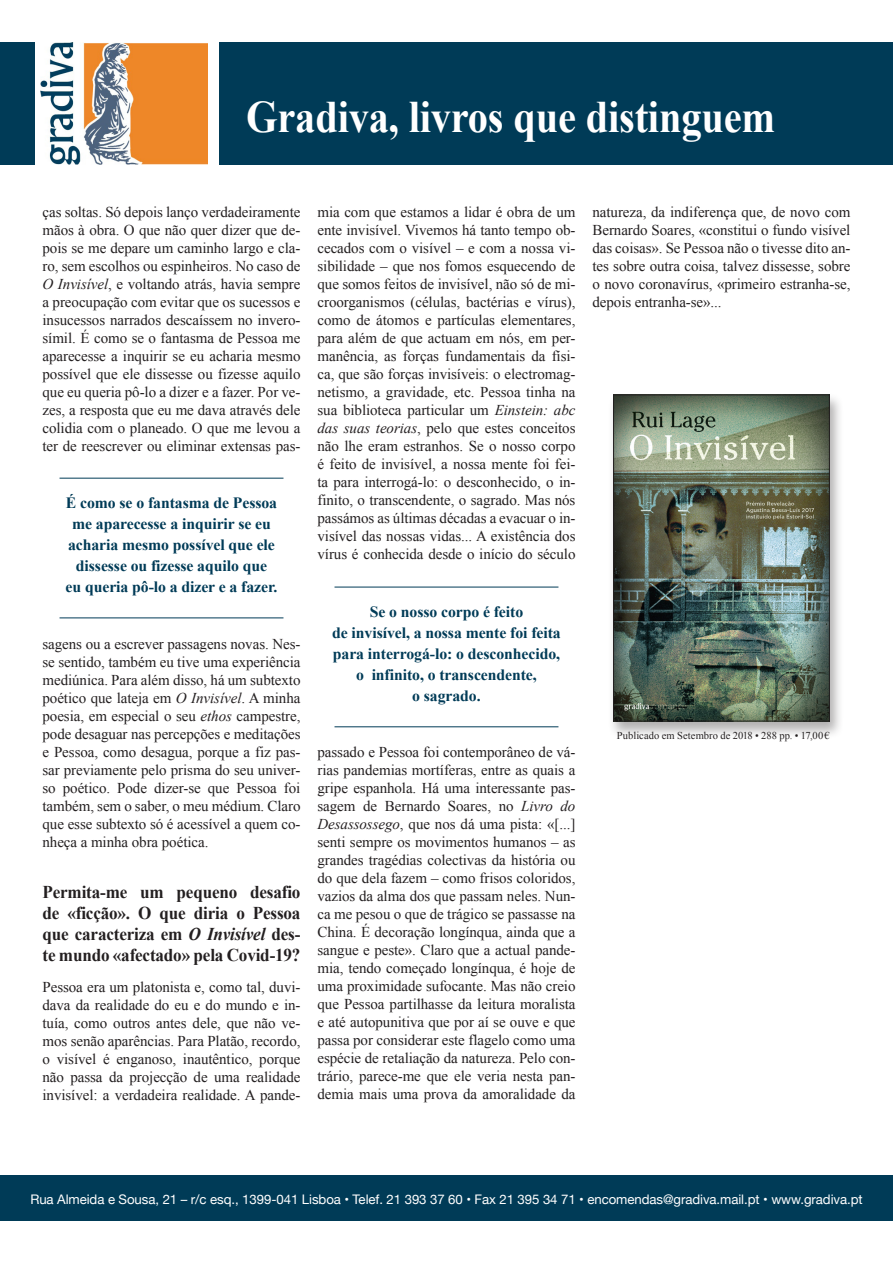
<style>
.page{position:relative;width:893px;height:1263px;background:#fff}
.page>*{position:absolute;margin:0;border:0;box-sizing:border-box;transform-origin:0 0}
.t1{font:700 45px "Times New Roman";letter-spacing:-.005em;color:#fff;scale:.9 1}
.subtitle{font:700 18px/21px "Times New Roman";letter-spacing:-.01em;color:#231f20;text-align:justify;scale:.95 1}
.citacao_destaque{font:700 15.75px/21px "Times New Roman";letter-spacing:-.005em;color:#003b57;text-align:center}
.body{font:15px/18px "Times New Roman";letter-spacing:-.005em;color:#231f20;text-align:justify}
.footer_B{font:13.2px "Helvetica Neue";letter-spacing:-.005em;color:#fff}
.body-2{font:10.5px "Times New Roman";letter-spacing:.005em;color:#231f20}
.s1{font-style:italic}
</style>
<div class="page">
<div style="left:0;top:1175px;width:893px;height:45px;background:#003b57"></div>
<div style="left:219px;top:43px;width:674px;height:122px;background:#003b57"></div>
<div style="left:0;top:43px;width:34px;height:122px;background:#003b57"></div>
<img style="left:40px;top:43px;width:167px;height:122px">
<hr style="left:60px;top:478px;width:223px;height:1px;background:#003b57">
<hr style="left:60px;top:618px;width:223px;height:1px;background:#003b57">
<hr style="left:334px;top:587px;width:224px;height:1px;background:#003b57">
<hr style="left:334px;top:726px;width:224px;height:1px;background:#003b57">
<div style="left:608px;top:393px;width:236px;height:346px;background:#231f20;opacity:.35"></div>
<img style="left:615px;top:397px;width:213px;height:322px">
<div style="left:613px;top:395px;width:217px;height:326px;border:1px solid #231f20"></div>
<p class="t1" style="left:246px;top:86px;width:589px">Gradiva, livros que distinguem</p>
<p class="body" style="left:43px;top:203px;width:260px">ças soltas. Só depois lanço verdadeiramente mãos à obra. O que não quer dizer que de‑ pois se me depare um caminho largo e cla‑ ro, sem escolhos ou espinheiros. No caso de <span class="s1">O Invisível</span>, e voltando atrás, havia sempre a preocupação com evitar que os sucessos e insucessos narrados descaíssem no invero‑ símil. É como se o fantasma de Pessoa me aparecesse a inquirir se eu acharia mesmo possível que ele dissesse ou fizesse aquilo que eu queria pô‑lo a dizer e a fazer. Por ve‑ zes, a resposta que eu me dava através dele colidia com o planeado. O que me levou a ter de reescrever ou eliminar extensas pas‑</p>
<p class="citacao_destaque" style="left:66px;top:492px;width:213px">É como se o fantasma de Pessoa me aparecesse a inquirir se eu acharia mesmo possível que ele dissesse ou fizesse aquilo que<br>eu queria pô‑lo a dizer e a fazer.</p>
<p class="body" style="left:43px;top:635px;width:260px">sagens ou a escrever passagens novas. Nes‑ se sentido, também eu tive uma experiência mediúnica. Para além disso, há um subtexto poético que lateja em <span class="s1">O Invisível</span>. A minha poesia, em especial o seu <span class="s1">ethos</span> campestre, pode desaguar nas percepções e meditações e Pessoa, como desagua, porque a fiz pas‑ sar previamente pelo prisma do seu univer‑ so poético. Pode dizer‑se que Pessoa foi também, sem o saber, o meu médium. Claro que esse subtexto só é acessível a quem co‑ nheça a minha obra poética.</p>
<p class="subtitle" style="left:43px;top:881px;width:273px">Permita‑me um pequeno desafio de «ficção». O que diria o Pessoa que caracteriza em <span class="s1">O Invisível</span> des‑ te mundo «afectado» pela Covid‑19?</p>
<p class="body" style="left:43px;top:978px;width:259px">Pessoa era um platonista e, como tal, duvi‑ dava da realidade do eu e do mundo e in‑ tuía, como outros antes dele, que não ve‑ mos senão aparências. Para Platão, recordo, o visível é enganoso, inautêntico, porque não passa da projecção de uma realidade invisível: a verdadeira realidade. A pande‑</p>
<p class="body" style="left:317px;top:203px;width:260px">mia com que estamos a lidar é obra de um ente invisível. Vivemos há tanto tempo ob‑ cecados com o visível – e com a nossa vi‑ sibilidade – que nos fomos esquecendo de que somos feitos de invisível, não só de mi‑ croorganismos (células, bactérias e vírus), como de átomos e partículas elementares, para além de que actuam em nós, em per‑ manência, as forças fundamentais da físi‑ ca, que são forças invisíveis: o electromag‑ netismo, a gravidade, etc. Pessoa tinha na sua biblioteca particular um <span class="s1">Einstein: abc das suas teorias</span>, pelo que estes conceitos não lhe eram estranhos. Se o nosso corpo é feito de invisível, a nossa mente foi fei‑ ta para interrogá‑lo: o desconhecido, o in‑ finito, o transcendente, o sagrado. Mas nós passámos as últimas décadas a evacuar o in‑ visível das nossas vidas... A existência dos vírus é conhecida desde o início do século</p>
<p class="citacao_destaque" style="left:332px;top:601px;width:230px">Se o nosso corpo é feito<br>de invisível, a nossa mente foi feita para interrogá‑lo: o desconhecido, o infinito, o transcendente,<br>o sagrado.</p>
<p class="body" style="left:317px;top:743px;width:260px">passado e Pessoa foi contemporâneo de vá‑ rias pandemias mortíferas, entre as quais a gripe espanhola. Há uma interessante pas‑ sagem de Bernardo Soares, no <span class="s1">Livro do Desassossego</span>, que nos dá uma pista: «[...] senti sempre os movimentos humanos – as grandes tragédias colectivas da história ou do que dela fazem – como frisos coloridos, vazios da alma dos que passam neles. Nun‑ ca me pesou o que de trágico se passasse na China. É decoração longínqua, ainda que a sangue e peste». Claro que a actual pande‑ mia, tendo começado longínqua, é hoje de uma proximidade sufocante. Mas não creio que Pessoa partilhasse da leitura moralista e até autopunitiva que por aí se ouve e que passa por considerar este flagelo como uma espécie de retaliação da natureza. Pelo con‑ trário, parece‑me que ele veria nesta pan‑ demia mais uma prova da amoralidade da</p>
<p class="body" style="left:592px;top:203px;width:260px">natureza, da indiferença que, de novo com Bernardo Soares, «constitui o fundo visível das coisas». Se Pessoa não o tivesse dito an‑ tes sobre outra coisa, talvez dissesse, sobre o novo coronavírus, «primeiro estranha‑se, depois entranha‑se»...</p>
<p class="body-2" style="left:617px;top:729px;width:214px">Publicado em Setembro de 2018 • 288 pp. • 17,00€</p>
<p class="footer_B" style="left:30px;top:1189px;width:834px">Rua Almeida e Sousa, 21 – r/c esq., 1399‑041 Lisboa • Telef. 21 393 37 60 • Fax 21 395 34 71 • encomendas@gradiva.mail.pt • www.gradiva.pt</p>
</div>
